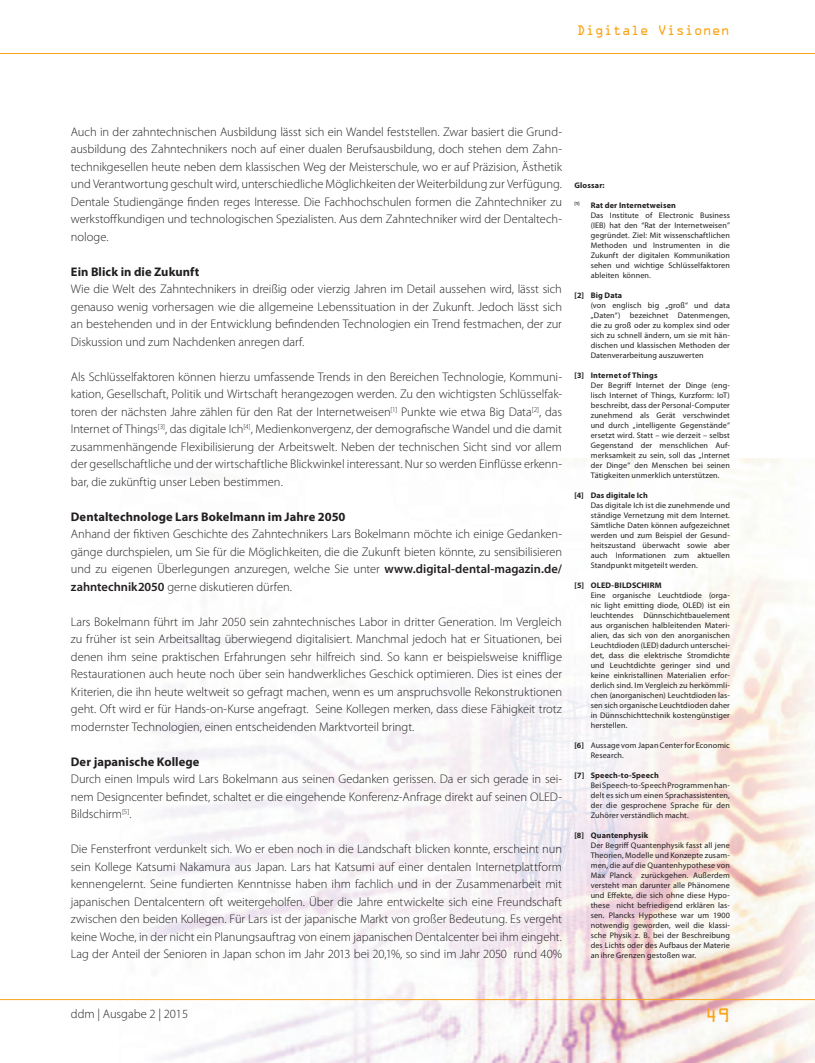
<style>
.page{position:relative;width:815px;height:1063px;background:#fff}
.page>*{position:absolute;margin:0;border:0;box-sizing:border-box;transform-origin:0 0}
.t1{font:17.5px "OCRA Std";color:#f9a51b}
.t2{font:300 12.5px/17.5px "Myriad Pro";letter-spacing:-.005em;color:#231f20;text-align:justify}
.t3{font:700 12.5px "Myriad Pro";letter-spacing:.005em;color:#231f20}
.t4{font:12.5px "OCRA Std";color:#f9a51b}
.t5{font:8.12px/10px "Myriad Pro";letter-spacing:.015em;color:#231f20;text-align:justify}
.t6{font:700 8.12px "Myriad Pro";letter-spacing:.02em;color:#231f20}
.t7{font:700 4.75px "Myriad Pro";color:#231f20}
.s1{font-weight:600}
.s2{font-weight:700}
</style>
<div class="page">
<img style="left:120px;top:459px;width:695px;height:604px">
<hr style="left:0;top:53px;width:815px;height:1px;background:#f9a51b">
<hr style="left:0;top:999px;width:815px;height:1px;background:#f9a51b">
<p class="t4" style="left:577px;top:23px;width:155px">Digitale Visionen</p>
<p class="t2" style="left:71px;top:123px;width:493px">Auch in der zahntechnischen Ausbildung lässt sich ein Wandel feststellen. Zwar basiert die Grund&shy;ausbildung des Zahntechnikers noch auf einer dualen Berufsausbildung, doch stehen dem Zahn&shy;technikgesellen heute neben dem klassischen Weg der Meisterschule, wo er auf Präzision, Ästhetik und Verantwortung geschult wird, unterschiedliche Möglichkeiten der Weiterbildung zur Verfügung.<br>Dentale Studiengänge finden reges Interesse. Die Fachhochschulen formen die Zahntechniker zu werkstoffkundigen und technologischen Spezialisten. Aus dem Zahntechniker wird der Dentaltech&shy;nologe.</p>
<p class="t3" style="left:71px;top:263px;width:130px">Ein Blick in die Zukunft</p>
<p class="t2" style="left:71px;top:280px;width:493px">Wie die Welt des Zahntechnikers in dreißig oder vierzig Jahren im Detail aussehen wird, lässt sich genauso wenig vorhersagen wie die allgemeine Lebenssituation in der Zukunft. Jedoch lässt sich an bestehenden und in der Entwicklung befindenden Technologien ein Trend festmachen, der zur Diskussion und zum Nachdenken anregen darf.</p>
<p class="t2" style="left:71px;top:368px;width:493px">Als Schlüsselfaktoren können hierzu umfassende Trends in den Bereichen Technologie, Kommuni&shy;kation, Gesellschaft, Politik und Wirtschaft herangezogen werden. Zu den wichtigsten Schlüsselfak&shy;toren der nächsten Jahre zählen für den Rat der Internetweisen<sup>[1]</sup> Punkte wie etwa Big Data<sup>[2]</sup>, das Internet of Things<sup>[3]</sup>, das digitale Ich<sup>[4]</sup>, Medienkonvergenz, der demografische Wandel und die damit zusammenhängende Flexibilisierung der Arbeitswelt. Neben der technischen Sicht sind vor allem der gesellschaftliche und der wirtschaftliche Blickwinkel interessant. Nur so werden Einflüsse erkenn&shy;bar, die zukünftig unser Leben bestimmen.</p>
<p class="t3" style="left:71px;top:508px;width:276px">Dentaltechnologe Lars Bokelmann im Jahre 2050</p>
<p class="t2" style="left:71px;top:525px;width:493px">Anhand der fiktiven Geschichte des Zahntechnikers Lars Bokelmann möchte ich einige Gedanken&shy;gänge durchspielen, um Sie für die Möglichkeiten, die die Zukunft bieten könnte, zu sensibilisieren und zu eigenen Überlegungen anzuregen, welche Sie unter <span class="s1">www.digital-dental-magazin.de/ zahntechnik2050</span> gerne diskutieren dürfen.</p>
<p class="t2" style="left:71px;top:613px;width:493px">Lars Bokelmann führt im Jahr 2050 sein zahntechnisches Labor in dritter Generation. Im Vergleich zu früher ist sein Arbeitsalltag überwiegend digitalisiert. Manchmal jedoch hat er Situationen, bei denen ihm seine praktischen Erfahrungen sehr hilfreich sind. So kann er beispielsweise knifflige Restaurationen auch heute noch über sein handwerkliches Geschick optimieren. Dies ist eines der Kriterien, die ihn heute weltweit so gefragt machen, wenn es um anspruchsvolle Rekonstruktionen geht. Oft wird er für Hands-on-Kurse angefragt. Seine Kollegen merken, dass diese Fähigkeit trotz modernster Technologien, einen entscheidenden Marktvorteil bringt.</p>
<p class="t3" style="left:71px;top:753px;width:130px">Der japanische Kollege</p>
<p class="t2" style="left:71px;top:770px;width:493px">Durch einen Impuls wird Lars Bokelmann aus seinen Gedanken gerissen. Da er sich gerade in sei&shy;nem Designcenter befindet, schaltet er die eingehende Konferenz-Anfrage direkt auf seinen OLED-Bildschirm<sup>[5]</sup>.</p>
<p class="t2" style="left:71px;top:840px;width:493px">Die Fensterfront verdunkelt sich. Wo er eben noch in die Landschaft blicken konnte, erscheint nun sein Kollege Katsumi Nakamura aus Japan. Lars hat Katsumi auf einer dentalen Internetplattform kennengelernt. Seine fundierten Kenntnisse haben ihm fachlich und in der Zusammenarbeit mit japanischen Dentalcentern oft weitergeholfen. Über die Jahre entwickelte sich eine Freundschaft zwischen den beiden Kollegen. Für Lars ist der japanische Markt von großer Bedeutung. Es vergeht keine Woche, in der nicht ein Planungsauftrag von einem japanischen Dentalcenter bei ihm eingeht.<br>Lag der Anteil der Senioren in Japan schon im Jahr 2013 bei 20,1%, so sind im Jahr 2050 rund 40%</p>
<p class="t6" style="left:574px;top:180px;width:32px">Glossar:</p>
<p class="t7" style="left:574px;top:201px;width:7px">[1]</p>
<p class="t6" style="left:591px;top:200px;width:87px">Rat der Internetweisen</p>
<p class="t5" style="left:591px;top:210px;width:141px">Das Institute of Electronic Business (IEB) hat den “Rat der Internetweisen” gegründet. Ziel: Mit wissenschaftlichen Methoden und Instrumenten in die Zukunft der digitalen Kommunikation sehen und wichtige Schlüsselfaktoren ableiten können.</p>
<p class="t6" style="left:574px;top:290px;width:49px">[2] Big Data</p>
<p class="t5" style="left:591px;top:300px;width:141px">(von englisch big „groß“ und data „Daten“) bezeichnet Datenmengen, die zu groß oder zu komplex sind oder sich zu schnell ändern, um sie mit hän&shy;dischen und klassischen Methoden der Datenverarbeitung auszuwerten</p>
<p class="t6" style="left:574px;top:370px;width:85px">[3] Internet of Things</p>
<p class="t5" style="left:591px;top:380px;width:141px">Der Begriff Internet der Dinge (eng&shy;lisch Internet of Things, Kurzform: IoT) beschreibt, dass der Personal-Computer zunehmend als Gerät verschwindet und durch „intelligente Gegenstände“ ersetzt wird. Statt – wie derzeit – selbst Gegenstand der menschlichen Auf&shy;merksamkeit zu sein, soll das „Internet der Dinge“ den Menschen bei seinen Tätigkeiten unmerklich unterstützen.</p>
<p class="t6" style="left:574px;top:490px;width:75px">[4] Das digitale Ich</p>
<p class="t5" style="left:591px;top:500px;width:141px">Das digitale Ich ist die zunehmende und ständige Vernetzung mit dem Internet.<br>Sämtliche Daten können aufgezeichnet werden und zum Beispiel der Gesund&shy;heitszustand überwacht sowie aber auch Informationen zum aktuellen Standpunkt mitgeteilt werden.</p>
<p class="t6" style="left:574px;top:580px;width:89px">[5] OLED-BILDSCHIRM</p>
<p class="t5" style="left:591px;top:590px;width:141px">Eine organische Leuchtdiode (orga&shy;nic light emitting diode, OLED) ist ein leuchtendes Dünnschichtbauelement aus organischen halbleitenden Materi&shy;alien, das sich von den anorganischen Leuchtdioden (LED) dadurch unterschei&shy;det, dass die elektrische Stromdichte und Leuchtdichte geringer sind und keine einkristallinen Materialien erfor&shy;derlich sind. Im Vergleich zu herkömmli&shy;chen (anorganischen) Leuchtdioden las&shy;sen sich organische Leuchtdioden daher in Dünnschichttechnik kostengünstiger herstellen.</p>
<p class="t5" style="left:591px;top:740px;width:141px;text-indent:-16px"><span class="s2">[6]</span> Aussage vom Japan Center for Economic<br>Research.</p>
<p class="t6" style="left:574px;top:770px;width:86px">[7] Speech-to-Speech</p>
<p class="t5" style="left:591px;top:780px;width:141px">Bei Speech-to-Speech Programmen han&shy;delt es sich um einen Sprachassistenten, der die gesprochene Sprache für den Zuhörer verständlich macht.</p>
<p class="t6" style="left:574px;top:830px;width:75px">[8] Quantenphysik</p>
<p class="t5" style="left:591px;top:840px;width:141px">Der Begriff Quantenphysik fasst all jene Theorien, Modelle und Konzepte zusam&shy;men, die auf die Quantenhypothese von Max Planck zurückgehen. Außerdem versteht man darunter alle Phänomene und Effekte, die sich ohne diese Hypo&shy;these nicht befriedigend erklären las&shy;sen. Plancks Hypothese war um 1900 notwendig geworden, weil die klassi&shy;sche Physik z. B. bei der Beschreibung des Lichts oder des Aufbaus der Materie an ihre Grenzen gestoßen war.</p>
<p class="t2" style="left:71px;top:1005px;width:119px">ddm | Ausgabe 2 | 2015</p>
<h1 class="t1" style="left:705px;top:1006px;width:27px">49</h1>
</div>
